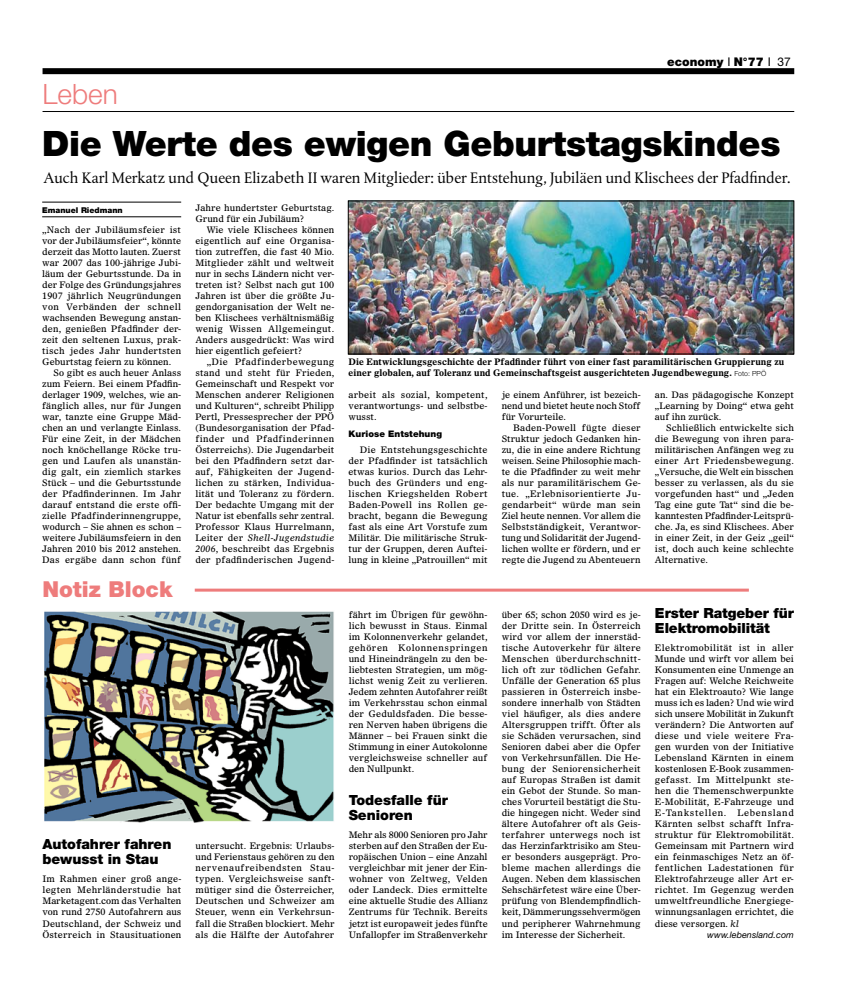
<style>
.page{position:relative;width:851px;height:993px;background:#fff}
.page>*{position:absolute;margin:0;border:0;box-sizing:border-box;transform-origin:0 0}
.t1{font:900 35px "Helvetica Neue LT";letter-spacing:-.01em;color:#000}
.t2{font:300 28px "Helvetica Neue LT";color:#ee7c7c}
.t3{font:900 22px "Helvetica Neue LT";color:#ee7c7c}
.t4{font:16px "DTL Albertina ST";color:#000}
.t5{font:900 14px/15px "Helvetica Neue LT";color:#000}
.t6{font:900 12px "Helvetica Neue LT";color:#000}
.t7{font:9px/11px "Olympian LT";color:#000;text-align:justify}
.t8{font:700 9px/11px "Olympian LT";color:#000}
.t9{font:italic 9px "Helvetica Neue LT";letter-spacing:.005em;color:#000}
.t10{font:900 9px "Helvetica Neue LT";letter-spacing:.005em;color:#000}
.t11{font:900 8px "Helvetica Neue LT";color:#000}
.s1{font-weight:400}
.s2{font-style:italic}
.s3{font-family:"Helvetica Neue LT";font-weight:300;font-size:7px}
</style>
<div class="page">
<img style="left:44px;top:611px;width:290px;height:211px">
<hr style="left:43px;top:111px;width:751px;height:1px;background:#000">
<hr style="left:195px;top:588px;width:553px;height:3px;background:#ee7c7c">
<hr style="left:42px;top:202px;width:139px;height:1px;background:#000">
<hr style="left:42px;top:216px;width:139px;height:1px;background:#000">
<div style="left:43px;top:68px;width:751px;height:6px;background:#000"></div>
<img style="left:350px;top:203px;width:441px;height:149px">
<div style="left:348px;top:201px;width:445px;height:153px;border:1px solid #000"></div>
<h3 class="t6" style="left:667px;top:55px;width:125px">economy <span class="s1">I</span> N°77 <span class="s1">I 37</span></h3>
<h2 class="t2" style="left:43px;top:77px;width:77px">Leben</h2>
<h1 class="t1" style="left:42px;top:122px;width:739px">Die Werte des ewigen Geburtstagskindes</h1>
<h3 class="t4" style="left:44px;top:168px;width:748px">Auch Karl Merkatz und Queen Elizabeth II waren Mitglieder: über Entstehung, Jubiläen und Klischees der Pfadfinder.</h3>
<p class="t11" style="left:42px;top:205px;width:82px">Emanuel Riedmann</p>
<p class="t7" style="left:42px;top:224px;width:140px">„Nach der Jubiläumsfeier ist vor der Jubiläumsfeier“, könnte derzeit das Motto lauten. Zuerst war 2007 das 100-jährige Jubi&shy;läum der Geburtsstunde. Da in der Folge des Gründungsjahres 1907 jährlich Neugründungen von Verbänden der schnell wachsenden Bewegung anstan&shy;den, genießen Pfadfinder der&shy;zeit den seltenen Luxus, prak&shy;tisch jedes Jahr hundertsten Geburtstag feiern zu können.</p>
<p class="t7" style="left:42px;top:367px;width:140px;text-indent:11px">So gibt es auch heuer Anlass zum Feiern. Bei einem Pfadfin&shy;derlager 1909, welches, wie an&shy;fänglich alles, nur für Jungen war, tanzte eine Gruppe Mäd&shy;chen an und verlangte Einlass.<br>Für eine Zeit, in der Mädchen noch knöchellange Röcke tru&shy;gen und Laufen als unanstän&shy;dig galt, ein ziemlich starkes Stück – und die Geburtsstunde der Pfadfinderinnen. Im Jahr darauf entstand die erste offi&shy;zielle Pfadfinderinnengruppe, wodurch – Sie ahnen es schon – weitere Jubiläumsfeiern in den Jahren 2010 bis 2012 anstehen.<br>Das ergäbe dann schon fünf</p>
<h3 class="t3" style="left:42px;top:576px;width:131px">Notiz Block</h3>
<p class="t7" style="left:195px;top:202px;width:140px">Jahre hundertster Geburtstag.<br>Grund für ein Jubiläum?</p>
<p class="t7" style="left:195px;top:224px;width:140px;text-indent:11px">Wie viele Klischees können eigentlich auf eine Organisa&shy;tion zutreffen, die fast 40 Mio.<br>Mitglieder zählt und weltweit nur in sechs Ländern nicht ver&shy;treten ist? Selbst nach gut 100<br>Jahren ist über die größte Ju&shy;gendorganisation der Welt ne&shy;ben Klischees verhältnismäßig wenig Wissen Allgemeingut.<br>Anders ausgedrückt: Was wird hier eigentlich gefeiert?</p>
<p class="t7" style="left:195px;top:356px;width:140px;text-indent:11px">„Die Pfadfinderbewegung stand und steht für Frieden, Gemeinschaft und Respekt vor Menschen anderer Religionen und Kulturen“, schreibt Philipp Pertl, Pressesprecher der PPÖ (Bundesorganisation der Pfad&shy;finder und Pfadfinderinnen Österreichs). Die Jugendarbeit bei den Pfadfindern setzt dar&shy;auf, Fähigkeiten der Jugend&shy;lichen zu stärken, Individua&shy;lität und Toleranz zu fördern.<br>Der bedachte Umgang mit der Natur ist ebenfalls sehr zentral.<br>Professor Klaus Hurrelmann, Leiter der <span class="s2">Shell-Jugendstudie 2006</span>, beschreibt das Ergebnis der pfadfinderischen Jugend-</p>
<h3 class="t5" style="left:42px;top:836px;width:130px">Autofahrer fahren bewusst in Stau</h3>
<p class="t7" style="left:42px;top:873px;width:140px">Im Rahmen einer groß ange&shy;legten Mehrländerstudie hat Marketagent.com das Verhalten von rund 2750 Autofahrern aus Deutschland, der Schweiz und Österreich in Stausituationen</p>
<p class="t7" style="left:195px;top:840px;width:140px">untersucht. Ergebnis: Urlaubs&shy;und Ferienstaus gehören zu den nervenaufreibendsten Stau&shy;typen. Vergleichsweise sanft&shy;mütiger sind die Österreicher, Deutschen und Schweizer am Steuer, wenn ein Verkehrsun&shy;fall die Straßen blockiert. Mehr als die Hälfte der Autofahrer</p>
<p class="t8" style="left:348px;top:356px;width:437px">Die Entwicklungsgeschichte der Pfadfinder führt von einer fast paramilitärischen Gruppierung zu einer globalen, auf Toleranz und Gemeinschaftsgeist ausgerichteten Jugendbewegung. <span class="s3">Foto: PPÖ</span></p>
<p class="t7" style="left:348px;top:389px;width:140px">arbeit als sozial, kompetent, verantwortungs- und selbstbe&shy;wusst.</p>
<p class="t10" style="left:348px;top:428px;width:95px">Kuriose Entstehung</p>
<p class="t7" style="left:348px;top:444px;width:140px;text-indent:11px">Die Entstehungsgeschichte der Pfadfinder ist tatsächlich etwas kurios. Durch das Lehr&shy;buch des Gründers und eng&shy;lischen Kriegshelden Robert Baden-Powell ins Rollen ge&shy;bracht, begann die Bewegung fast als eine Art Vorstufe zum Militär. Die militärische Struk&shy;tur der Gruppen, deren Auftei&shy;lung in kleine „Patrouillen“ mit</p>
<p class="t7" style="left:501px;top:389px;width:140px">je einem Anführer, ist bezeich&shy;nend und bietet heute noch Stoff für Vorurteile.</p>
<p class="t7" style="left:501px;top:422px;width:140px;text-indent:11px">Baden-Powell fügte dieser Struktur jedoch Gedanken hin&shy;zu, die in eine andere Richtung weisen. Seine Philosophie mach&shy;te die Pfadfinder zu weit mehr als nur paramilitärischem Ge&shy;tue. „Erlebnisorientierte Ju&shy;gendarbeit“ würde man sein Ziel heute nennen. Vor allem die Selbstständigkeit, Verantwor&shy;tung und Solidarität der Jugend&shy;lichen wollte er fördern, und er regte die Jugend zu Abenteuern</p>
<p class="t7" style="left:654px;top:389px;width:140px">an. Das pädagogische Konzept „Learning by Doing“ etwa geht auf ihn zurück.</p>
<p class="t7" style="left:654px;top:422px;width:140px;text-indent:11px">Schließlich entwickelte sich die Bewegung von ihren para&shy;militärischen Anfängen weg zu einer Art Friedensbewegung. „Versuche, die Welt ein bisschen besser zu verlassen, als du sie vorgefunden hast“ und „Jeden Tag eine gute Tat“ sind die be&shy;kanntesten Pfadfinder-Leitsprü&shy;che. Ja, es sind Klischees. Aber in einer Zeit, in der Geiz „geil“ ist, doch auch keine schlechte Alternative.</p>
<p class="t7" style="left:348px;top:609px;width:140px">fährt im Übrigen für gewöhn&shy;lich bewusst in Staus. Einmal im Kolonnenverkehr gelandet, gehören Kolonnenspringen und Hineindrängeln zu den be&shy;liebtesten Strategien, um mög&shy;lichst wenig Zeit zu verlieren.<br>Jedem zehnten Autofahrer reißt im Verkehrsstau schon einmal der Geduldsfaden. Die besse&shy;ren Nerven haben übrigens die Männer – bei Frauen sinkt die Stimmung in einer Autokolonne vergleichsweise schneller auf den Nullpunkt.</p>
<h3 class="t5" style="left:348px;top:792px;width:101px">Todesfalle für<br>Senioren</h3>
<p class="t7" style="left:348px;top:829px;width:140px">Mehr als 8000 Senioren pro Jahr sterben auf den Straßen der Eu&shy;ropäischen Union – eine Anzahl vergleichbar mit jener der Ein&shy;wohner von Zeltweg, Velden oder Landeck. Dies ermittelte eine aktuelle Studie des Allianz Zentrums für Technik. Bereits jetzt ist europaweit jedes fünfte Unfallopfer im Straßenverkehr</p>
<p class="t7" style="left:501px;top:609px;width:140px">über 65; schon 2050 wird es je&shy;der Dritte sein. In Österreich wird vor allem der innerstäd&shy;tische Autoverkehr für ältere Menschen überdurchschnitt&shy;lich oft zur tödlichen Gefahr.<br>Unfälle der Generation 65 plus passieren in Österreich insbe&shy;sondere innerhalb von Städten viel häufiger, als dies andere Altersgruppen trifft. Öfter als sie Schäden verursachen, sind Senioren dabei aber die Opfer von Verkehrsunfällen. Die He&shy;bung der Seniorensicherheit auf Europas Straßen ist damit ein Gebot der Stunde. So man&shy;ches Vorurteil bestätigt die Stu&shy;die hingegen nicht. Weder sind ältere Autofahrer oft als Geis&shy;terfahrer unterwegs noch ist das Herzinfarktrisiko am Steu&shy;er besonders ausgeprägt. Pro&shy;bleme machen allerdings die Augen. Neben dem klassischen Sehschärfetest wäre eine Über&shy;prüfung von Blendempfindlich&shy;keit, Dämmerungssehvermögen und peripherer Wahrnehmung im Interesse der Sicherheit.</p>
<h3 class="t5" style="left:654px;top:605px;width:140px">Erster Ratgeber für<br>Elektromobilität</h3>
<p class="t7" style="left:654px;top:642px;width:140px">Elektromobilität ist in aller Munde und wirft vor allem bei Konsumenten eine Unmenge an Fragen auf: Welche Reichweite hat ein Elektroauto? Wie lange muss ich es laden? Und wie wird sich unsere Mobilität in Zukunft verändern? Die Antworten auf diese und viele weitere Fra&shy;gen wurden von der Initiative Lebensland Kärnten in einem kostenlosen E-Book zusammen&shy;gefasst. Im Mittelpunkt ste&shy;hen die Themenschwerpunkte E-Mobilität, E-Fahrzeuge und E-Tankstellen. Lebensland Kärnten selbst schafft Infra&shy;struktur für Elektromobilität.<br>Gemeinsam mit Partnern wird ein feinmaschiges Netz an öf&shy;fentlichen Ladestationen für Elektrofahrzeuge aller Art er&shy;richtet. Im Gegenzug werden umweltfreundliche Energiege&shy;winnungsanlagen errichtet, die diese versorgen. <span class="s2">kl</span></p>
<p class="t9" style="left:707px;top:928px;width:88px">www.lebensland.com</p>
</div>
